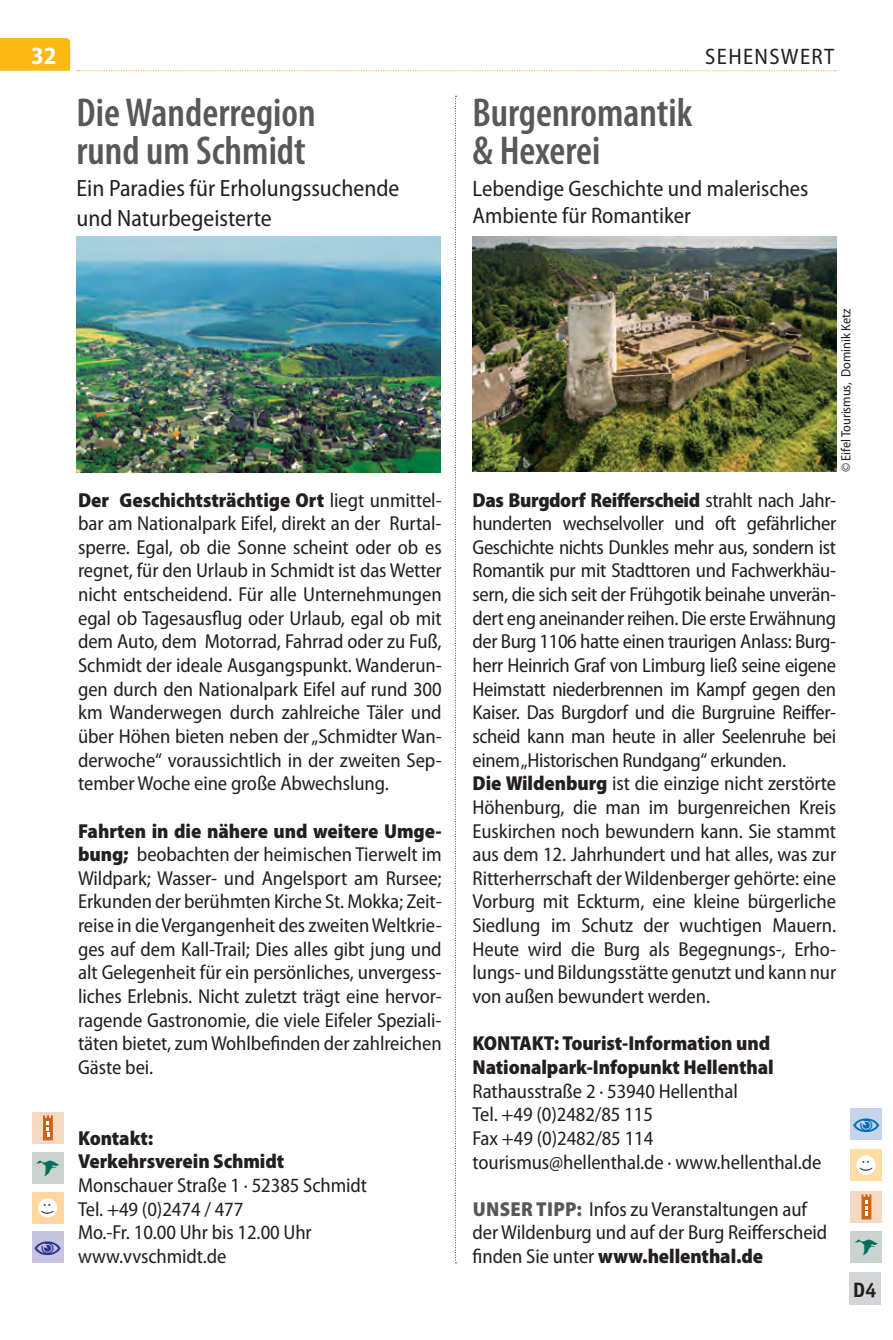
<style>
.page{position:relative;width:893px;height:1340px;background:#fff}
.page>*{position:absolute;margin:0;border:0;box-sizing:border-box;transform-origin:0 0}
.t1{font:600 condensed 40.5px/38.2px "Myriad Pro";color:#57585a}
.t2{font:29.7px "Picto";color:#016f5a}
.t3{font:700 semi-condensed 24.75px "Myriad Pro";color:#fff}
.t4{font:semi-condensed 23.62px/29.2px "Myriad Pro";color:#231f20}
.t5{font:semi-condensed 22.5px/27px "Myriad Pro";color:#231f20}
.t6{font:semi-condensed 22.5px "Myriad Pro";letter-spacing:.06em;color:#231f20}
.t7{font:700 21.38px "Officina Sans";color:#231f20}
.t8{font:semi-condensed 20.25px/23.6px "Myriad Pro";letter-spacing:-.005em;color:#231f20}
.t9{font:900 semi-condensed 20.25px/23.6px "Myriad Pro";letter-spacing:-.005em;color:#231f20}
.t10{font:semi-condensed 13.5px "Myriad Pro";letter-spacing:-.005em;color:#231f20}
.t11{font:13.5px "Officina Sans";color:#231f20}
.s1{font-weight:900}
.s2{font-weight:900;color:#57585a}
</style>
<div class="page">
<div style="left:0;top:38px;width:70px;height:33px;background:#fcb814"></div>
<svg style="left:77px;top:70px;width:759px;height:1px"></svg>
<div style="left:849px;top:1272px;width:32px;height:32px;background:#d4d5d7"></div>
<div style="left:850px;top:1231px;width:32px;height:32px;background:#cad3cf"></div>
<div style="left:850px;top:1190px;width:32px;height:32px;background:#f4d8c1"></div>
<svg style="left:861px;top:1194px;width:10px;height:25px"></svg>
<div style="left:850px;top:1149px;width:32px;height:32px;background:#ffdea4"></div>
<div style="left:856px;top:1155px;width:20px;height:19px;background:#fff;border-radius:50%"></div>
<div style="left:850px;top:1108px;width:32px;height:32px;background:#c6d4ec"></div>
<img style="left:473px;top:236px;width:363px;height:236px">
<svg style="left:455px;top:96px;width:1px;height:1167px"></svg>
<div style="left:32px;top:1231px;width:32px;height:32px;background:#c6c4e1"></div>
<div style="left:32px;top:1191px;width:32px;height:32px;background:#fed7a0"></div>
<div style="left:38px;top:1198px;width:19px;height:19px;background:#fff;border-radius:50%"></div>
<div style="left:32px;top:1151px;width:32px;height:32px;background:#cad3cf"></div>
<div style="left:32px;top:1111px;width:32px;height:32px;background:#f4d8c1"></div>
<svg style="left:43px;top:1115px;width:10px;height:25px"></svg>
<img style="left:77px;top:236px;width:363px;height:236px">
<p class="t3" style="left:31px;top:39px;width:27px">32</p>
<p class="t6" style="left:705px;top:43px;width:131px">SEHENSWERT</p>
<h1 class="t1" style="left:77px;top:93px;width:241px">Die Wanderregion rund um Schmidt</h1>
<p class="t4" style="left:77px;top:173px;width:324px">Ein Paradies für Erholungssuchende und Naturbegeisterte</p>
<h1 class="t1" style="left:473px;top:93px;width:221px">Burgenromantik &amp; Hexerei</h1>
<p class="t5" style="left:473px;top:174px;width:337px">Lebendige Geschichte und malerisches<br>Ambiente für Romantiker</p>
<p class="t8" style="left:78px;top:487px;width:365px;text-align:justify"><span class="s1">Der Geschichtsträchtige Ort</span> liegt unmittel&shy;bar am Nationalpark Eifel, direkt an der Rurtal&shy;sperre. Egal, ob die Sonne scheint oder ob es regnet, für den Urlaub in Schmidt ist das Wetter nicht entscheidend. Für alle Unternehmungen egal ob Tagesausflug oder Urlaub, egal ob mit dem Auto, dem Motorrad, Fahrrad oder zu Fuß, Schmidt der ideale Ausgangspunkt. Wanderun&shy;gen durch den Nationalpark Eifel auf rund 300 km Wanderwegen durch zahlreiche Täler und über Höhen bieten neben der „Schmidter Wan&shy;derwoche“ voraussichtlich in der zweiten Sep&shy;tember Woche eine große Abwechslung.</p>
<p class="t8" style="left:78px;top:818px;width:365px;text-align:justify"><span class="s1">Fahrten in die nähere und weitere Umge&shy;bung;</span> beobachten der heimischen Tierwelt im Wildpark; Wasser- und Angelsport am Rursee; Erkunden der berühmten Kirche St. Mokka; Zeit&shy;reise in die Vergangenheit des zweiten Weltkrie&shy;ges auf dem Kall-Trail; Dies alles gibt jung und alt Gelegenheit für ein persönliches, unvergess&shy;liches Erlebnis. Nicht zuletzt trägt eine hervor&shy;ragende Gastronomie, die viele Eifeler Speziali&shy;täten bietet, zum Wohlbefinden der zahlreichen Gäste bei.</p>
<h2 class="t2" style="left:33px;top:1151px;width:31px">g</h2>
<p class="t11" style="left:56px;top:1202px;width:14px;rotate:90deg">: )</p>
<p class="t9" style="left:78px;top:1125px;width:208px">Kontakt:<br>Verkehrsverein Schmidt</p>
<p class="t8" style="left:78px;top:1173px;width:290px">Monschauer Straße 1 · 52385 Schmidt<br>Tel. +49 (0)2474 / 477<br>Mo.-Fr. 10.00 Uhr bis 12.00 Uhr www.vvschmidt.de</p>
<p class="t10" style="left:838px;top:472px;width:165px;rotate:-90deg">© Eifel Tourismus, Dominik Ketz</p>
<p class="t8" style="left:473px;top:487px;width:365px"><span class="s1">Das Burgdorf Reifferscheid</span> strahlt nach Jahr&shy;hunderten wechselvoller und oft gefährlicher Geschichte nichts Dunkles mehr aus, sondern ist Romantik pur mit Stadttoren und Fachwerkhäu&shy;sern, die sich seit der Frühgotik beinahe unverän&shy;dert eng aneinander reihen. Die erste Erwähnung der Burg 1106 hatte einen traurigen Anlass: Burg&shy;herr Heinrich Graf von Limburg ließ seine eigene Heimstatt niederbrennen im Kampf gegen den Kaiser. Das Burgdorf und die Burgruine Reiffer&shy;scheid kann man heute in aller Seelenruhe bei einem „Historischen Rundgang“ erkunden.<br><span class="s1">Die Wildenburg</span> ist die einzige nicht zerstörte Höhenburg, die man im burgenreichen Kreis Euskirchen noch bewundern kann. Sie stammt aus dem 12. Jahrhundert und hat alles, was zur Ritterherrschaft der Wildenberger gehörte: eine Vorburg mit Eckturm, eine kleine bürgerliche Siedlung im Schutz der wuchtigen Mauern.<br>Heute wird die Burg als Begegnungs-, Erho&shy;lungs- und Bildungsstätte genutzt und kann nur von außen bewundert werden.</p>
<p class="t9" style="left:473px;top:1030px;width:303px">KONTAKT: Tourist-Information und<br>Nationalpark-Infopunkt Hellenthal</p>
<p class="t8" style="left:473px;top:1078px;width:350px">Rathausstraße 2 · 53940 Hellenthal<br>Tel. +49 (0)2482/85 115<br>Fax +49 (0)2482/85 114 tourismus@hellenthal.de · www.hellenthal.de</p>
<p class="t8" style="left:473px;top:1196px;width:356px"><span class="s2">UNSER TIPP:</span> Infos zu Veranstaltungen auf der Wildenburg und auf der Burg Reifferscheid finden Sie unter <span class="s1">www.hellenthal.de</span></p>
<p class="t11" style="left:875px;top:1159px;width:14px;rotate:90deg">: )</p>
<h2 class="t2" style="left:851px;top:1231px;width:31px">g</h2>
<p class="t7" style="left:853px;top:1276px;width:25px">D4</p>
</div>
